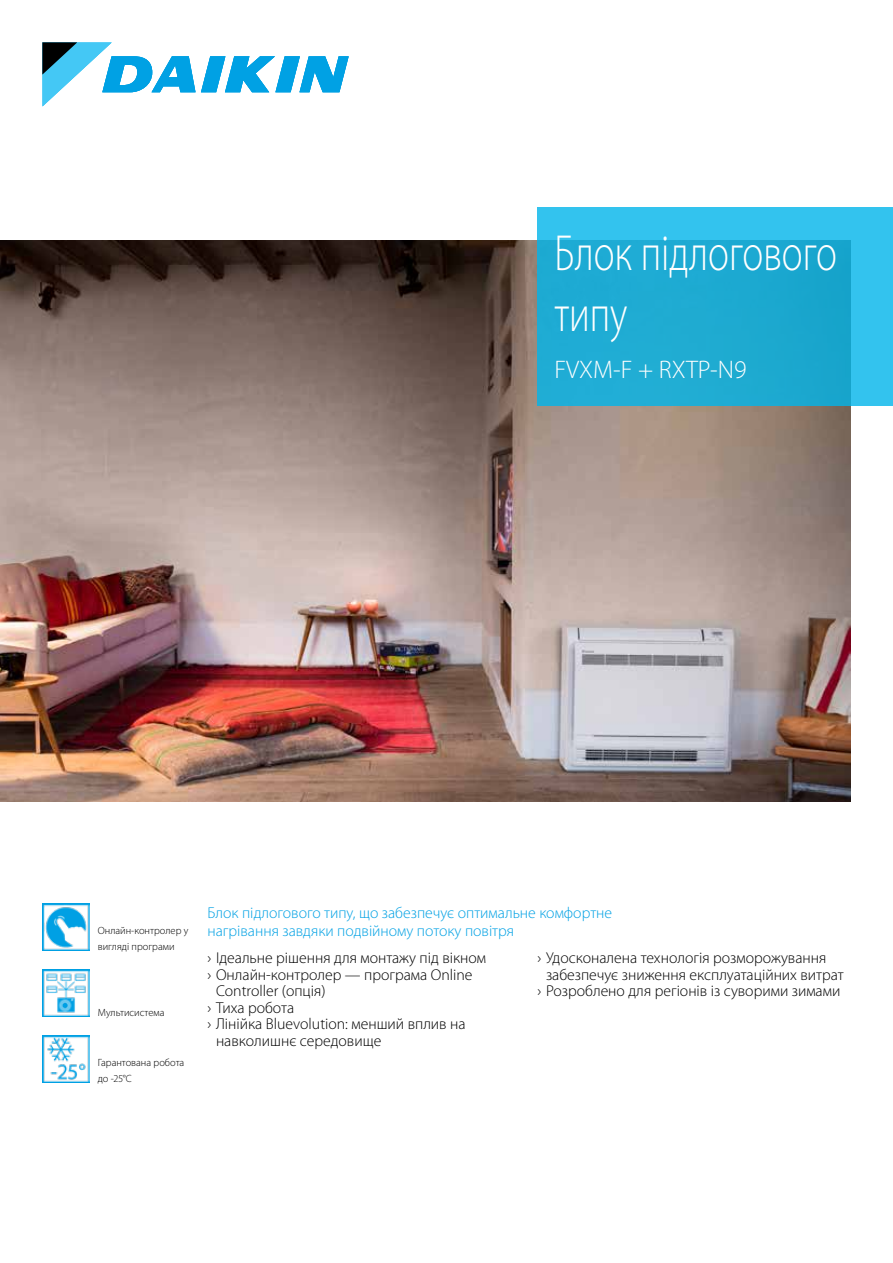
<style>
.page{position:relative;width:893px;height:1263px;background:#fff}
.page>*{position:absolute;margin:0;border:0;box-sizing:border-box;transform-origin:0 0}
.t1{font:300 51px/61.2px "Myriad Pro";color:#fff;scale:.77 1}
.t2{font:300 25.5px "Myriad Pro";color:#fff}
.t3{font:300 15.75px "Myriad Pro";color:#000}
.t4{font:300 15.75px/18px "Myriad Pro";color:#00a1e4}
.t5{font:300 10.5px/16.5px "Myriad Pro";color:#000}
</style>
<div class="page">
<img style="left:43px;top:1035px;width:46px;height:47px">
<img style="left:43px;top:969px;width:46px;height:47px">
<img style="left:43px;top:903px;width:46px;height:47px">
<img style="left:0;top:241px;width:850px;height:561px">
<svg style="left:43px;top:43px;width:306px;height:63px"></svg>
<svg style="left:537px;top:208px;width:356px;height:198px;background:#22b0d8"></svg>
<h1 class="t1" style="left:554px;top:223px;width:368px">Блок підлогового типу</h1>
<h2 class="t2" style="left:554px;top:355px;width:194px">FVXM-F + RXTP-N9</h2>
<p class="t5" style="left:98px;top:922px;width:92px">Онлайн-контролер у вигляді програми</p>
<p class="t5" style="left:98px;top:1004px;width:68px">Мультисистема</p>
<p class="t5" style="left:98px;top:1054px;width:88px">Гарантована робота до -25°C</p>
<p class="t4" style="left:207px;top:904px;width:406px">Блок підлогового типу, що забезпечує оптимальне комфортне нагрівання завдяки подвійному потоку повітря</p>
<p class="t3" style="left:207px;top:949px;width:280px">› Ідеальне рішення для монтажу під вікном</p>
<p class="t3" style="left:207px;top:966px;width:267px">› Онлайн-контролер — програма Online</p>
<p class="t3" style="left:216px;top:982px;width:111px">Controller (опція)</p>
<p class="t3" style="left:207px;top:999px;width:88px">› Тиха робота</p>
<p class="t3" style="left:207px;top:1015px;width:260px">› Лінійка Bluevolution: менший вплив на</p>
<p class="t3" style="left:216px;top:1032px;width:167px">навколишнє середовище</p>
<p class="t3" style="left:537px;top:949px;width:290px">› Удосконалена технологія розморожування</p>
<p class="t3" style="left:546px;top:966px;width:299px">забезпечує зниження експлуатаційних витрат</p>
<p class="t3" style="left:537px;top:982px;width:304px">› Розроблено для регіонів із суворими зимами</p>
</div>
